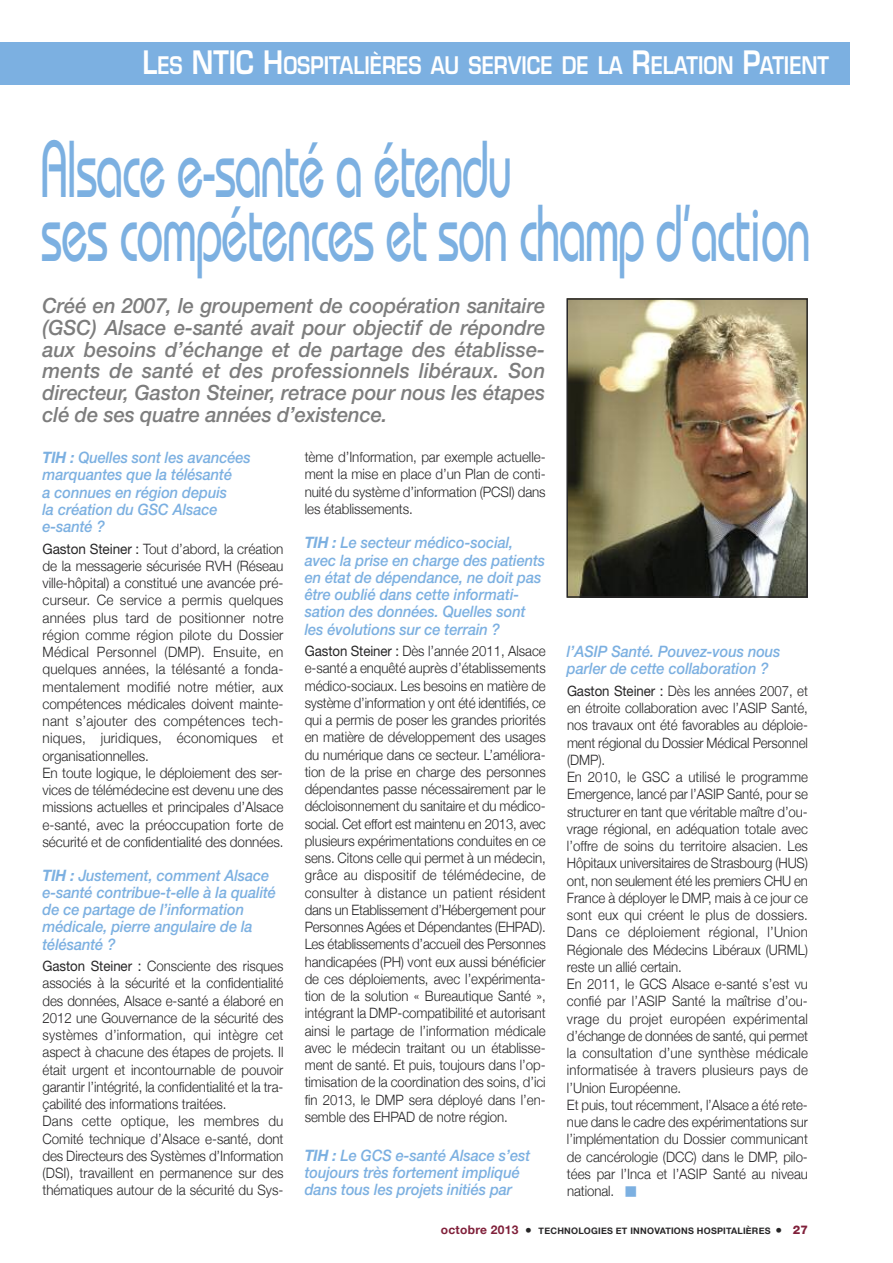
<style>
.page{position:relative;width:893px;height:1263px;background:#fff}
.page>*{position:absolute;margin:0;border:0;box-sizing:border-box;transform-origin:0 0}
.t1{font:500 80.4px/64.5px "Bauhaus";letter-spacing:-.025em;color:#7cb0e1;scale:.6 1}
.t2{font:600 23.7px "Eurostile";color:#fff;scale:.83 1}
.t3{font:600 23.7px "Eurostile";color:#fff}
.t4{font:italic 500 21px/21.8px "Helvetica Neue";letter-spacing:-.005em;color:#7d7d7d;text-align:justify;scale:.96 1}
.t5{font:italic 500 15.75px/17.2px "Helvetica Neue";letter-spacing:-.005em;color:#7cb0e1;scale:.93 1}
.t6{font:300 14.25px/17.2px "Helvetica Neue";letter-spacing:-.005em;color:#272627;scale:.93 1}
.t7{font:300 14.25px/17.2px "Helvetica Neue";letter-spacing:-.005em;color:#272627;scale:.95 1}
.t8{font:300 14.25px/17.2px "Helvetica Neue";letter-spacing:-.005em;color:#272627;text-align:justify;scale:.94 1}
.t9{font:700 9px "Helvetica Neue";letter-spacing:.025em;color:#272627}
.s1{font-size:31.5px}
.s2{font-weight:700}
.s3{font-weight:400}
.s4{color:#7cb0e1}
.s5{font-size:12px;color:#80203a}
.s6{font-size:13.5px}
.s7{font-weight:800;font-size:12px;color:#80203a}
</style>
<div class="page">
<img style="left:569px;top:301px;width:236px;height:294px">
<div style="left:566px;top:298px;width:242px;height:300px;border:2px solid #272627"></div>
<div style="left:0;top:43px;width:850px;height:42px;background:#7cb0e1"></div>
<h2 class="t2" style="left:143px;top:57px;width:829px"><span class="s1">L</span>ES <span class="s1">NTIC H</span>OSPITALIÈRES AU SERVICE DE LA <span class="s1">R</span>ELATION <span class="s1">P</span>ATIENT</h2>
<h2 class="t3" style="left:326px;top:57px;width:504px"><span class="s1">L</span>E PRATICIEN AU CŒUR DE LA E<span class="s1">-</span>SANTÉ</h2>
<h1 class="t1" style="left:41px;top:145px;width:1284px">Alsace e-santé a étendu<br>ses compétences et son champ d’action</h1>
<p class="t4" style="left:43px;top:297px;width:525px">Créé en 2007, le groupement de coopération sanitaire (GSC) Alsace e-santé avait pour objectif de répondre aux besoins d’échange et de partage des établisse&shy;ments de santé et des professionnels libéraux. Son directeur, Gaston Steiner, retrace pour nous les étapes clé de ses quatre années d’existence.</p>
<p class="t5" style="left:43px;top:450px;width:226px"><span class="s2">TIH :</span> Quelles sont les avancées marquantes que la télésanté<br>a connues en région depuis<br>la création du GSC Alsace e-santé ?</p>
<p class="t7" style="left:43px;top:540px;width:255px"><span class="s3">Gaston Steiner :</span> Tout d’abord, la création de la messagerie sécurisée RVH (Réseau ville-hôpital) a constitué une avancée pré&shy;curseur. Ce service a permis quelques années plus tard de positionner notre région comme région pilote du Dossier Médical Personnel (DMP). Ensuite, en quelques années, la télésanté a fonda&shy;mentalement modifié notre métier, aux compétences médicales doivent mainte&shy;nant s’ajouter des compétences tech&shy;niques, juridiques, économiques et organisationnelles.<br>En toute logique, le déploiement des ser&shy;vices de télémédecine est devenu une des missions actuelles et principales d’Alsace e-santé, avec la préoccupation forte de sécurité et de confidentialité des données.</p>
<p class="t5" style="left:43px;top:868px;width:253px"><span class="s2">TIH :</span> Justement, comment Alsace e-santé contribue-t-elle à la qualité de ce partage de l’information médicale, pierre angulaire de la télésanté ?</p>
<p class="t6" style="left:43px;top:957px;width:261px"><span class="s3">Gaston Steiner :</span> Consciente des risques associés à la sécurité et la confidentialité des données, Alsace e-santé a élaboré en 2012 une Gouvernance de la sécurité des systèmes d’information, qui intègre cet aspect à chacune des étapes de projets. Il était urgent et incontournable de pouvoir garantir l’intégrité, la confidentialité et la tra&shy;çabilité des informations traitées.<br>Dans cette optique, les membres du Comité technique d’Alsace e-santé, dont des Directeurs des Systèmes d’Information (DSI), travaillent en permanence sur des thématiques autour de la sécurité du Sys-</p>
<p class="t8" style="left:305px;top:448px;width:258px">tème d’Information, par exemple actuelle&shy;ment la mise en place d’un Plan de conti&shy;nuité du système d’information (PCSI) dans les établissements.</p>
<p class="t5" style="left:305px;top:536px;width:260px"><span class="s2">TIH :</span> Le secteur médico-social, avec la prise en charge des patients en état de dépendance, ne doit pas être oublié dans cette informati&shy;sation des données. Quelles sont les évolutions sur ce terrain ?</p>
<p class="t6" style="left:305px;top:642px;width:261px;text-align:justify"><span class="s3">Gaston Steiner :</span> Dès l’année 2011, Alsace e-santé a enquêté auprès d’établissements médico-sociaux. Les besoins en matière de système d’information y ont été identifiés, ce qui a permis de poser les grandes priorités en matière de développement des usages du numérique dans ce secteur. L’améliora&shy;tion de la prise en charge des personnes dépendantes passe nécessairement par le décloisonnement du sanitaire et du médico&shy;social. Cet effort est maintenu en 2013, avec plusieurs expérimentations conduites en ce sens. Citons celle qui permet à un médecin, grâce au dispositif de télémédecine, de consulter à distance un patient résident dans un Etablissement d’Hébergement pour Personnes Agées et Dépendantes (EHPAD).<br>Les établissements d’accueil des Personnes handicapées (PH) vont eux aussi bénéficier de ces déploiements, avec l’expérimenta&shy;tion de la solution « Bureautique Santé », intégrant la DMP-compatibilité et autorisant ainsi le partage de l’information médicale avec le médecin traitant ou un établisse&shy;ment de santé. Et puis, toujours dans l’op&shy;timisation de la coordination des soins, d’ici fin 2013, le DMP sera déployé dans l’en&shy;semble des EHPAD de notre région.</p>
<p class="t5" style="left:305px;top:1148px;width:244px"><span class="s2">TIH :</span> Le GCS e-santé Alsace s’est toujours très fortement impliqué dans tous les projets initiés par</p>
<p class="t5" style="left:567px;top:644px;width:231px">l’ASIP Santé. Pouvez-vous nous parler de cette collaboration ?</p>
<p class="t6" style="left:567px;top:682px;width:261px"><span class="s3">Gaston Steiner :</span> Dès les années 2007, et en étroite collaboration avec l’ASIP Santé, nos travaux ont été favorables au déploie&shy;ment régional du Dossier Médical Personnel (DMP).<br>En 2010, le GSC a utilisé le programme Emergence, lancé par l’ASIP Santé, pour se structurer en tant que véritable maître d’ou&shy;vrage régional, en adéquation totale avec l’offre de soins du territoire alsacien. Les Hôpitaux universitaires de Strasbourg (HUS) ont, non seulement été les premiers CHU en France à déployer le DMP, mais à ce jour ce sont eux qui créent le plus de dossiers.<br>Dans ce déploiement régional, l’Union Régionale des Médecins Libéraux (URML) reste un allié certain.<br>En 2011, le GCS Alsace e-santé s’est vu confié par l’ASIP Santé la maîtrise d’ou&shy;vrage du projet européen expérimental d’échange de données de santé, qui permet la consultation d’une synthèse médicale informatisée à travers plusieurs pays de l’Union Européenne.<br>Et puis, tout récemment, l’Alsace a été rete&shy;nue dans le cadre des expérimentations sur l’implémentation du Dossier communicant de cancérologie (DCC) dans le DMP, pilo&shy;tées par l’Inca et l’ASIP Santé au niveau national. <span class="s4">■</span></p>
<p class="t9" style="left:441px;top:1225px;width:369px"><span class="s5">octobre 2013</span> <span class="s6">•</span> TECHNOLOGIES ET INNOVATIONS HOSPITALIÈRES <span class="s6">•</span> <span class="s7">27</span></p>
</div>
